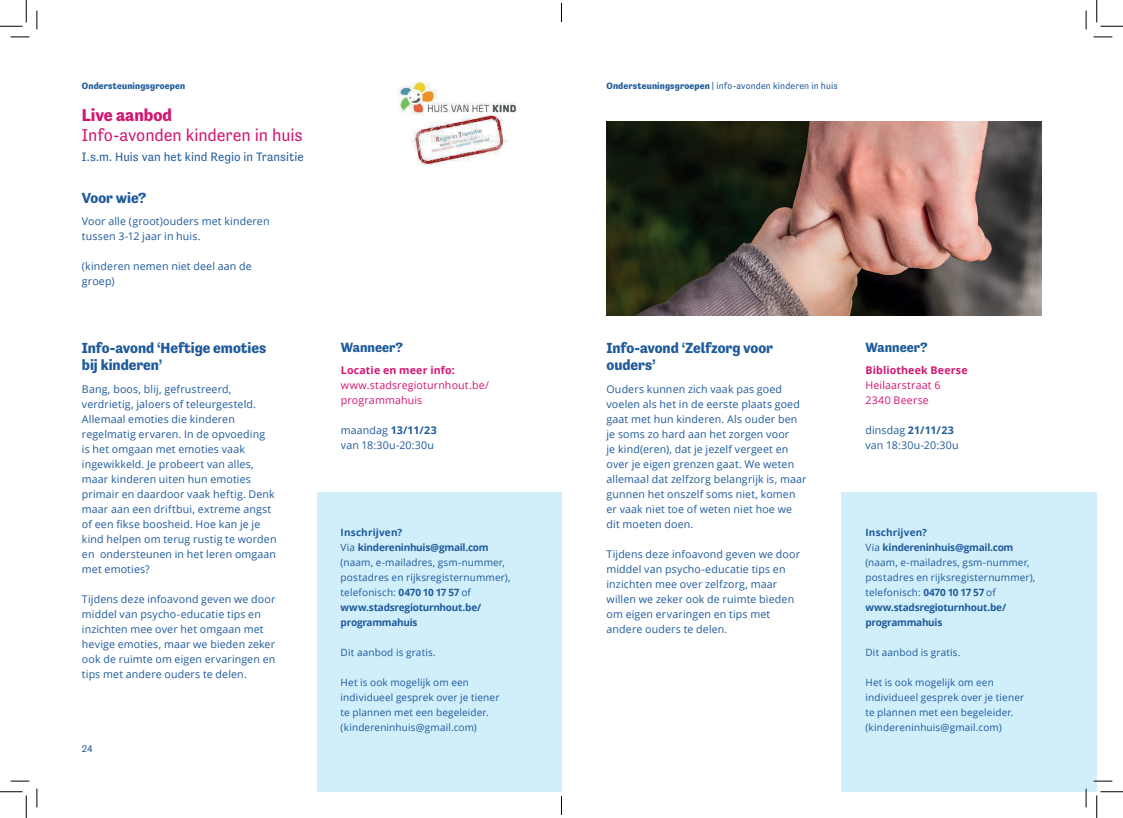
<style>
.page{position:relative;width:1123px;height:818px;background:#fff}
.page>*{position:absolute;margin:0;border:0;box-sizing:border-box;transform-origin:0 0}
.t1{font:17.5px "Tenso";letter-spacing:-.005em;color:#d31672}
.t2{font:700 17.5px "Tenso";color:#d31672}
.t3{font:700 15px/17.5px "Tenso";color:#1e5a9b}
.t4{font:700 13.75px "Tenso";color:#1e5a9b}
.t5{font:12.5px "Tenso";letter-spacing:.005em;color:#1e5a9b}
.t6{font:10.62px/15px "Open Sans";letter-spacing:.015em;color:#1e5a9b}
.t7{font:10.62px/15px "Open Sans";letter-spacing:.015em;color:#d31672}
.t8{font:700 10.62px "Open Sans";letter-spacing:.015em;color:#d31672}
.t9{font:700 10px/15px "Open Sans";letter-spacing:-.025em;color:#1e5a9b}
.t10{font:10px/15px "Open Sans";letter-spacing:.015em;color:#1e5a9b}
.t11{font:10px "Tenso";color:#1e5a9b}
.t12{font:9.38px "Tenso";letter-spacing:.015em;color:#1e5a9b}
.t13{font:700 9.38px "Tenso";letter-spacing:.015em;color:#1e5a9b}
.s1{font-weight:700}
.s2{font-weight:400}
</style>
<div class="page">
<div style="left:841px;top:492px;width:255px;height:300px;background:#d1eefb"></div>
<div style="left:317px;top:492px;width:244px;height:300px;background:#d1eefb"></div>
<img style="left:606px;top:121px;width:435px;height:194px">
<img style="left:397px;top:80px;width:119px;height:86px">
<svg style="left:11px;top:36px;width:18px;height:2px"></svg>
<svg style="left:1093px;top:36px;width:19px;height:2px"></svg>
<svg style="left:11px;top:780px;width:18px;height:2px"></svg>
<svg style="left:1093px;top:780px;width:19px;height:2px"></svg>
<svg style="left:36px;top:11px;width:2px;height:18px"></svg>
<svg style="left:36px;top:788px;width:2px;height:19px"></svg>
<svg style="left:1085px;top:11px;width:1px;height:18px"></svg>
<svg style="left:1085px;top:788px;width:1px;height:19px"></svg>
<svg style="left:0;top:0;width:27px;height:27px"></svg>
<svg style="left:0;top:791px;width:27px;height:27px"></svg>
<svg style="left:1096px;top:0;width:27px;height:27px"></svg>
<svg style="left:1096px;top:791px;width:27px;height:27px"></svg>
<svg style="left:561px;top:3px;width:1px;height:19px"></svg>
<svg style="left:561px;top:796px;width:1px;height:19px"></svg>
<p class="t13" style="left:82px;top:80px;width:105px">Ondersteuningsgroepen</p>
<h1 class="t2" style="left:82px;top:106px;width:92px">Live aanbod</h1>
<h1 class="t1" style="left:82px;top:125px;width:222px">Info-avonden kinderen in huis</h1>
<p class="t5" style="left:82px;top:149px;width:223px">I.s.m. Huis van het kind Regio in Transitie</p>
<h2 class="t3" style="left:82px;top:189px;width:66px">Voor wie?</h2>
<p class="t6" style="left:82px;top:214px;width:189px">Voor alle (groot)ouders met kinderen tussen 3-12 jaar in huis.</p>
<p class="t6" style="left:82px;top:259px;width:171px">(kinderen nemen niet deel aan de groep)</p>
<h2 class="t3" style="left:82px;top:339px;width:186px">Info-avond ‘Heftige emoties bij kinderen’</h2>
<p class="t6" style="left:82px;top:381px;width:196px">Bang, boos, blij, gefrustreerd, verdrietig, jaloers of teleurgesteld.<br>Allemaal emoties die kinderen regelmatig ervaren. In de opvoeding<br>is het omgaan met emoties vaak ingewikkeld. Je probeert van alles, maar kinderen uiten hun emoties primair en daardoor vaak heftig. Denk maar aan een driftbui, extreme angst of een fikse boosheid. Hoe kan je je kind helpen om terug rustig te worden en ondersteunen in het leren omgaan met emoties?</p>
<p class="t6" style="left:82px;top:591px;width:195px">Tijdens deze infoavond geven we door middel van psycho-educatie tips en inzichten mee over het omgaan met hevige emoties, maar we bieden zeker ook de ruimte om eigen ervaringen en tips met andere ouders te delen.</p>
<p class="t11" style="left:82px;top:743px;width:12px">24</p>
<p class="t4" style="left:341px;top:339px;width:64px">Wanneer?</p>
<p class="t8" style="left:341px;top:363px;width:115px">Locatie en meer info:</p>
<p class="t7" style="left:341px;top:377px;width:150px">www.stadsregioturnhout.be/ programmahuis</p>
<p class="t6" style="left:341px;top:422px;width:97px">maandag <span class="s1">13/11/23 </span>van 18:30u-20:30u</p>
<p class="t9" style="left:341px;top:525px;width:171px">Inschrijven?<br><span class="s2">Via</span> kindereninhuis@gmail.com <span class="s2">(naam, e-mailadres, gsm-nummer, postadres en rijksregisternummer), telefonisch:</span> 0470 10 17 57 <span class="s2">of </span>www.stadsregioturnhout.be/ programmahuis</p>
<p class="t10" style="left:341px;top:645px;width:97px">Dit aanbod is gratis.</p>
<p class="t10" style="left:341px;top:675px;width:160px">Het is ook mogelijk om een individueel gesprek over je tiener te plannen met een begeleider. (kindereninhuis@gmail.com)</p>
<p class="t12" style="left:606px;top:80px;width:233px"><span class="s1">Ondersteuningsgroepen</span> | info-avonden kinderen in huis</p>
<h2 class="t3" style="left:606px;top:339px;width:168px">Info-avond ‘Zelfzorg voor ouders’</h2>
<p class="t6" style="left:606px;top:381px;width:201px">Ouders kunnen zich vaak pas goed voelen als het in de eerste plaats goed gaat met hun kinderen. Als ouder ben je soms zo hard aan het zorgen voor<br>je kind(eren), dat je jezelf vergeet en over je eigen grenzen gaat. We weten allemaal dat zelfzorg belangrijk is, maar gunnen het onszelf soms niet, komen er vaak niet toe of weten niet hoe we dit moeten doen.</p>
<p class="t6" style="left:606px;top:546px;width:195px">Tijdens deze infoavond geven we door middel van psycho-educatie tips en inzichten mee over zelfzorg, maar willen we zeker ook de ruimte bieden om eigen ervaringen en tips met andere ouders te delen.</p>
<p class="t4" style="left:865px;top:339px;width:64px">Wanneer?</p>
<p class="t8" style="left:865px;top:363px;width:104px">Bibliotheek Beerse</p>
<p class="t7" style="left:865px;top:377px;width:76px">Heilaarstraat 6<br>2340 Beerse</p>
<p class="t6" style="left:865px;top:422px;width:95px">dinsdag <span class="s1">21/11/23 </span>van 18:30u-20:30u</p>
<p class="t9" style="left:865px;top:525px;width:171px">Inschrijven?<br><span class="s2">Via</span> kindereninhuis@gmail.com <span class="s2">(naam, e-mailadres, gsm-nummer, postadres en rijksregisternummer), telefonisch:</span> 0470 10 17 57 <span class="s2">of </span>www.stadsregioturnhout.be/ programmahuis</p>
<p class="t10" style="left:865px;top:645px;width:97px">Dit aanbod is gratis.</p>
<p class="t10" style="left:865px;top:675px;width:160px">Het is ook mogelijk om een individueel gesprek over je tiener te plannen met een begeleider. (kindereninhuis@gmail.com)</p>
</div>
